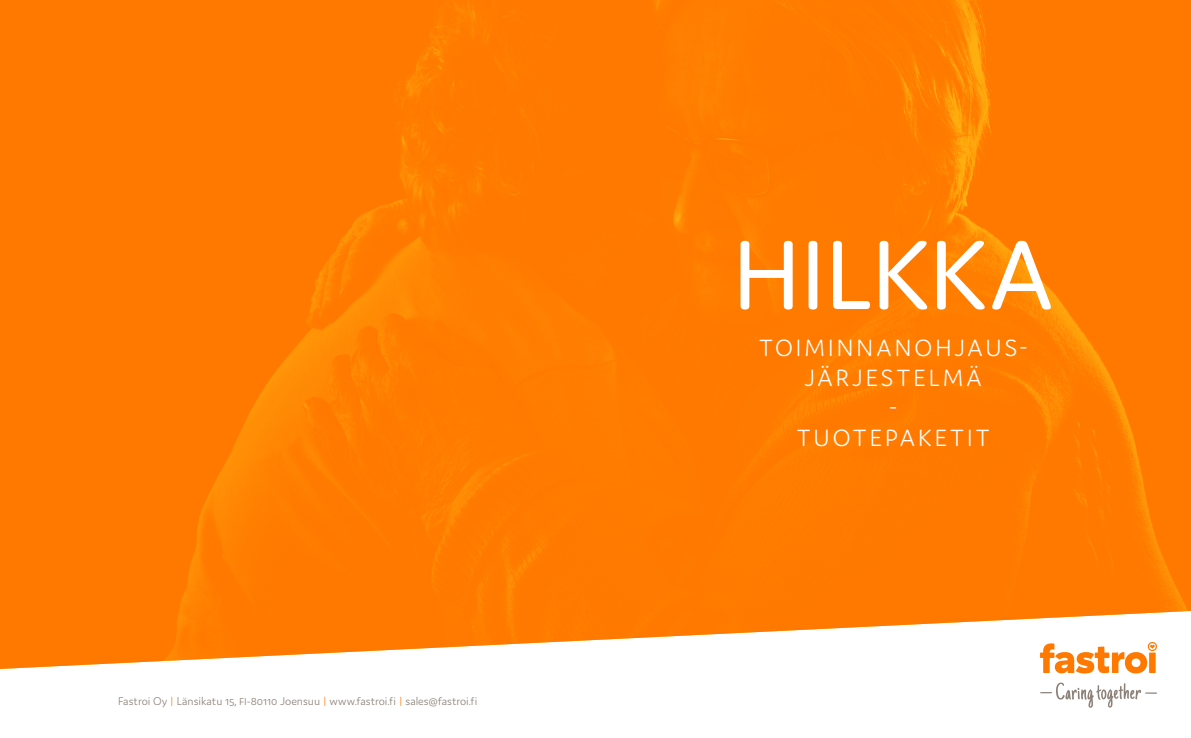
<style>
.page{position:relative;width:1191px;height:738px;background:#fff}
.page>*{position:absolute;margin:0;border:0;box-sizing:border-box;transform-origin:0 0}
.Otsikko_Perussivu{font:104px "Domus";letter-spacing:.005em;color:#fff}
.Otsikko_Perussivu-2{font:300 25px/30px "Domus";letter-spacing:.125em;color:#fff;text-align:center}
.Otsikko_Perussivu-3{font:300 12px "Domus";color:#8b8178}
.s1{color:#ff7900}
</style>
<div class="page">
<img style="left:0;top:0;width:1191px;height:668px">
<svg style="left:1040px;top:682px;width:117px;height:25px"></svg>
<svg style="left:1040px;top:641px;width:117px;height:32px"></svg>
<p class="Otsikko_Perussivu-3" style="left:118px;top:694px;width:360px">Fastroi Oy <span class="s1">|</span> Länsikatu 15, fi-80110 Joensuu <span class="s1">|</span> www.fastroi.fi <span class="s1">|</span> sales@fastroi.fi</p>
<p class="Otsikko_Perussivu" style="left:733px;top:218px;width:322px">HILKKA</p>
<p class="Otsikko_Perussivu-2" style="left:759px;top:332px;width:270px">TOIMINNANOHJAUS-<br>JÄRJESTELMÄ<br>-<br>TUOTEPAKETIT</p>
</div>
